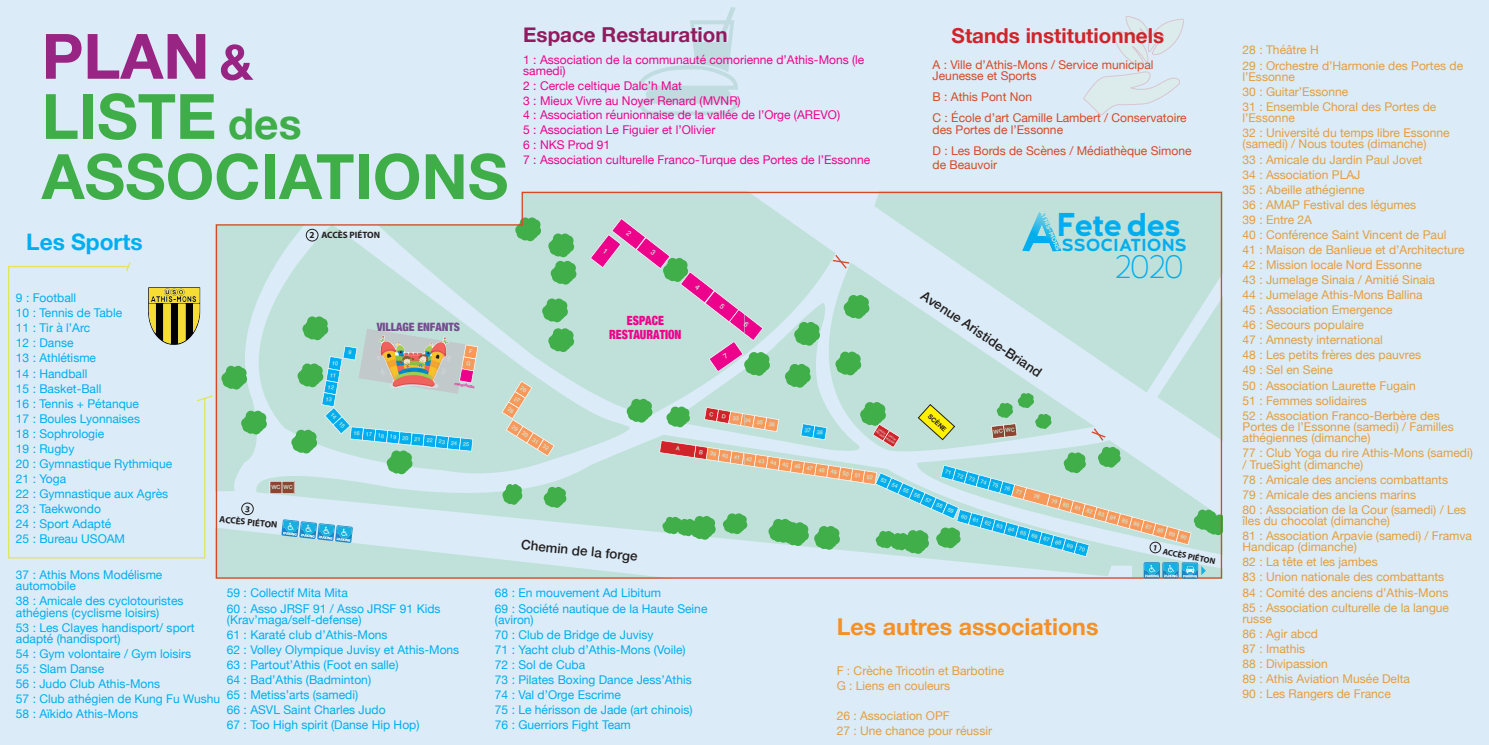
<style>
.page{position:relative;width:1489px;height:745px;background:#fff}
.page>*{position:absolute;margin:0;border:0;box-sizing:border-box;transform-origin:0 0}
.t1{font:700 62.5px/60px "Helvetica Neue";color:#3fae49}
.t2{font:31.62px "Umba Sans Bold Demo";color:#00aeef}
.t3{font:31.62px "Umba Sans Thin Demo";color:#00aeef}
.t4{font:700 23.25px "Helvetica Neue";color:#f69024}
.t5{font:700 22.62px "Helvetica Neue";color:#00aeef}
.t6{font:700 20.62px "Helvetica Neue";color:#d1232a}
.t7{font:700 20.62px "Helvetica Neue";color:#921a5e}
.t8{font:16.62px "Umba Sans Bold Demo";letter-spacing:.045em;color:#00aeef}
.t9{font:500 13.38px "Helvetica Neue";color:#231f20}
.t10{font:900 condensed 12.62px/14px "Helvetica Neue";color:#ed028c;text-align:center;scale:.92 1}
.t11{font:12px/15px "Helvetica Neue";color:#e39e3f}
.t12{font:12px/15px "Helvetica Neue";color:#00aeef}
.t13{font:12px/14.8px "Helvetica Neue";color:#ed028c}
.t14{font:12px/21.2px "Helvetica Neue";color:#d54927}
.t15{font:900 condensed 11.5px "Helvetica Neue";color:#764c91}
.t16{font:700 9.12px "Myriad Pro";letter-spacing:-.005em;color:#231f20}
.t17{font:700 8.38px "Myriad Pro";color:#231f20}
.t18{font:700 6.5px "Helvetica Neue";color:#231f20}
.t19{font:6.12px "Umba Sans Bold Demo";color:#cfe9d9}
.t20{font:500 5.62px/12.1px "Helvetica Neue";color:#cfe9d9}
.t21{font:500 4px "Helvetica Neue";color:#ed028c}
.t22{font:500 2.62px/3.2px "Helvetica Neue";color:#cfe9d9}
.s1{color:#982484}
.s2{font-size:42.5px}
</style>
<div class="page">
<div style="left:0;top:0;width:744px;height:744px;background:#dbecf8"></div>
<svg style="left:8px;top:262px;width:205px;height:296px"></svg>
<svg style="left:148px;top:287px;width:52px;height:57px;background:#9b9141"></svg>
<svg style="left:638px;top:7px;width:100px;height:108px"></svg>
<svg style="left:221px;top:44px;width:32px;height:36px"></svg>
<div style="left:744px;top:0;width:744px;height:744px;background:#dbecf8"></div>
<svg style="left:1083px;top:16px;width:101px;height:100px"></svg>
<svg style="left:215px;top:191px;width:1007px;height:386px"></svg>
<h1 class="t1" style="left:42px;top:28px;width:468px"><span class="s1">PLAN<br></span>LISTE <span class="s2">des<br></span>ASSOCIATIONS</h1>
<h3 class="t5" style="left:26px;top:224px;width:118px">Les Sports</h3>
<p class="t16" style="left:309px;top:229px;width:72px">2 ACCÈS PIÉTON</p>
<h3 class="t7" style="left:523px;top:19px;width:206px">Espace Restauration</h3>
<p class="t13" style="left:523px;top:54px;width:342px;line-height:11.2px">1 : Association de la communauté comorienne d’Athis-Mons (le samedi)</p>
<p class="t13" style="left:523px;top:79px;width:348px">2 : Cercle celtique Dalc’h Mat<br>3 : Mieux Vivre au Noyer Renard (MVNR)<br>4 : Association réunionnaise de la vallée de l’Orge (AREVO)<br>5 : Association Le Figuier et l’Olivier<br>6 : NKS Prod 91<br>7 : Association culturelle Franco-Turque des Portes de l’Essonne</p>
<h3 class="t6" style="left:951px;top:19px;width:214px">Stands institutionnels</h3>
<p class="t14" style="left:932px;top:59px;width:222px;line-height:11.2px">A : Ville d’Athis-Mons / Service municipal<br>Jeunesse et Sports</p>
<p class="t14" style="left:932px;top:87px;width:255px">B : Athis Pont Non<br>C : École d’art Camille Lambert / Conservatoire</p>
<p class="t14" style="left:932px;top:119px;width:260px">des Portes de l’Essonne<br>D : Les Bords de Scènes / Médiathèque Simone</p>
<p class="t14" style="left:932px;top:154px;width:66px">de Beauvoir</p>
<p class="t19" style="left:1044px;top:210px;width:44px;rotate:67deg">ATHIS-MONS</p>
<h2 class="t2" style="left:1057px;top:211px;width:125px">Fete des</h2>
<h2 class="t3" style="left:1114px;top:253px;width:70px">2020</h2>
<h3 class="t8" style="left:1062px;top:238px;width:126px">SSOCIATIONS</h3>
<p class="t12" style="left:16px;top:291px;width:158px">9 : Football<br>10 : Tennis de Table<br>11 : Tir à l’Arc<br>12 : Danse<br>13 : Athlétisme<br>14 : Handball<br>15 : Basket-Ball<br>16 : Tennis + Pétanque<br>17 : Boules Lyonnaises<br>18 : Sophrologie<br>19 : Rugby<br>20 : Gymnastique Rythmique<br>21 : Yoga<br>22 : Gymnastique aux Agrès<br>23 : Taekwondo<br>24 : Sport Adapté<br>25 : Bureau USOAM</p>
<p class="t12" style="left:16px;top:569px;width:148px;line-height:11.2px">37 : Athis Mons Modélisme automobile</p>
<p class="t12" style="left:16px;top:595px;width:169px;line-height:11.2px">38 : Amicale des cyclotouristes athégiens (cyclisme loisirs)</p>
<p class="t12" style="left:16px;top:622px;width:180px;line-height:11.2px">53 : Les Clayes handisport/ sport adapté (handisport)</p>
<p class="t12" style="left:16px;top:646px;width:206px">54 : Gym volontaire / Gym loisirs<br>55 : Slam Danse<br>56 : Judo Club Athis-Mons<br>57 : Club athégien de Kung Fu Wushu<br>58 : Aïkido Athis-Mons</p>
<p class="t15" style="left:377px;top:317px;width:85px">VILLAGE ENFANTS</p>
<p class="t20" style="left:331px;top:368px;width:8px;rotate:10deg">11<br>12</p>
<p class="t21" style="left:455px;top:379px;width:22px;rotate:10deg">maquillage</p>
<p class="t20" style="left:336px;top:409px;width:20px;rotate:48deg">14 15</p>
<p class="t20" style="left:354px;top:426px;width:44px;rotate:6deg">16 17 18 19</p>
<p class="t20" style="left:403px;top:431px;width:69px;rotate:6deg">20 21 22 23 24 25</p>
<p class="t20" style="left:271px;top:480px;width:23px">WC WC</p>
<p class="t16" style="left:220px;top:513px;width:60px;rotate:6deg">ACCÈS PIÉTON</p>
<p class="t12" style="left:227px;top:586px;width:215px">59 : Collectif Mita Mita<br>60 : Asso JRSF 91 / Asso JRSF 91 Kids</p>
<p class="t12" style="left:227px;top:612px;width:234px">(Krav’maga/self-defense)<br>61 : Karaté club d’Athis-Mons<br>62 : Volley Olympique Juvisy et Athis-Mons<br>63 : Partout’Athis (Foot en salle)<br>64 : Bad’Athis (Badminton)<br>65 : Metiss’arts (samedi)<br>66 : ASVL Saint Charles Judo<br>67 : Too High spirit (Danse Hip Hop)</p>
<p class="t10" style="left:609px;top:313px;width:80px">ESPACE<br>RESTAURATION</p>
<p class="t9" style="left:928px;top:284px;width:144px;rotate:34deg">Avenue Aristide-Briand</p>
<p class="t20" style="left:524px;top:382px;width:8px;text-align:justify;rotate:32deg">26<br>27<br>28</p>
<p class="t20" style="left:515px;top:420px;width:44px;rotate:32deg">29 30 31 32</p>
<p class="t20" style="left:992px;top:425px;width:23px;rotate:-7deg">WC WC</p>
<p class="t18" style="left:932px;top:411px;width:24px;rotate:42deg">SCÈNE</p>
<p class="t20" style="left:733px;top:411px;width:44px;rotate:10deg">33 34 35 36</p>
<p class="t20" style="left:806px;top:423px;width:20px;rotate:10deg">37 38</p>
<p class="t22" style="left:878px;top:427px;width:11px;rotate:32deg">CROIX<br>ROUGE</p>
<p class="t22" style="left:889px;top:433px;width:11px;rotate:32deg">CROIX<br>ROUGE</p>
<p class="t9" style="left:522px;top:533px;width:118px;rotate:6deg">Chemin de la forge</p>
<p class="t12" style="left:495px;top:586px;width:214px">68 : En mouvement Ad Libitum<br>69 : Société nautique de la Haute Seine</p>
<p class="t12" style="left:495px;top:612px;width:199px">(aviron)<br>70 : Club de Bridge de Juvisy<br>71 : Yacht club d’Athis-Mons (Voile)<br>72 : Sol de Cuba<br>73 : Pilates Boxing Dance Jess’Athis<br>74 : Val d’Orge Escrime<br>75 : Le hérisson de Jade (art chinois)<br>76 : Guerriors Fight Team</p>
<p class="t20" style="left:735px;top:451px;width:142px;rotate:8deg">41 42 43 44 45 46 47 48 49 50 51 52</p>
<p class="t20" style="left:947px;top:465px;width:81px;rotate:15deg">71 72 73 74 75 76 77</p>
<p class="t20" style="left:883px;top:473px;width:81px;rotate:24deg">53 54 55 56 57 58 59</p>
<p class="t20" style="left:1052px;top:494px;width:142px;rotate:15deg">79 80 81 82 83 84 85 86 87 88 89 90</p>
<p class="t20" style="left:962px;top:509px;width:130px;rotate:15deg">60 61 62 63 64 65 66 67 68 69 70</p>
<p class="t17" style="left:1164px;top:545px;width:55px;rotate:12deg">ACCÈS PIÉTON</p>
<h3 class="t4" style="left:836px;top:607px;width:263px">Les autres associations</h3>
<p class="t11" style="left:836px;top:663px;width:169px">F : Crèche Tricotin et Barbotine<br>G : Liens en couleurs</p>
<p class="t11" style="left:836px;top:708px;width:157px">26 : Association OPF<br>27 : Une chance pour réussir</p>
<p class="t11" style="left:1242px;top:43px;width:222px">28 : Théâtre H<br>29 : Orchestre d’Harmonie des Portes de</p>
<p class="t11" style="left:1242px;top:70px;width:195px">l’Essonne<br>30 : Guitar’Essonne<br>31 : Ensemble Choral des Portes de</p>
<p class="t11" style="left:1242px;top:111px;width:208px">l’Essonne<br>32 : Université du temps libre Essonne</p>
<p class="t11" style="left:1242px;top:137px;width:223px">(samedi) / Nous toutes (dimanche)<br>33 : Amicale du Jardin Paul Jovet<br>34 : Association PLAJ<br>35 : Abeille athégienne<br>36 : AMAP Festival des légumes<br>39 : Entre 2A<br>40 : Conférence Saint Vincent de Paul<br>41 : Maison de Banlieue et d’Architecture<br>42 : Mission locale Nord Essonne<br>43 : Jumelage Sinaia / Amitié Sinaia<br>44 : Jumelage Athis-Mons Ballina<br>45 : Association Emergence<br>46 : Secours populaire<br>47 : Amnesty international<br>48 : Les petits frères des pauvres<br>49 : Sel en Seine<br>50 : Association Laurette Fugain<br>51 : Femmes solidaires<br>52 : Association Franco-Berbère des</p>
<p class="t11" style="left:1242px;top:421px;width:213px;line-height:11.2px">Portes de l’Essonne (samedi) / Familles athégiennes (dimanche)</p>
<p class="t11" style="left:1242px;top:447px;width:232px;line-height:11.2px">77 : Club Yoga du rire Athis-Mons (samedi) / TrueSight (dimanche)</p>
<p class="t11" style="left:1242px;top:472px;width:225px">78 : Amicale des anciens combattants<br>79 : Amicale des anciens marins<br>80 : Association de la Cour (samedi) / Les</p>
<p class="t11" style="left:1242px;top:513px;width:231px">îles du chocolat (dimanche)<br>81 : Association Arpavie (samedi) / Framva</p>
<p class="t11" style="left:1242px;top:540px;width:208px">Handicap (dimanche)<br>82 : La tête et les jambes<br>83 : Union nationale des combattants<br>84 : Comité des anciens d’Athis-Mons<br>85 : Association culturelle de la langue</p>
<p class="t11" style="left:1242px;top:611px;width:169px">russe<br>86 : Agir abcd<br>87 : Imathis<br>88 : Divipassion<br>89 : Athis Aviation Musée Delta<br>90 : Les Rangers de France</p>
</div>
